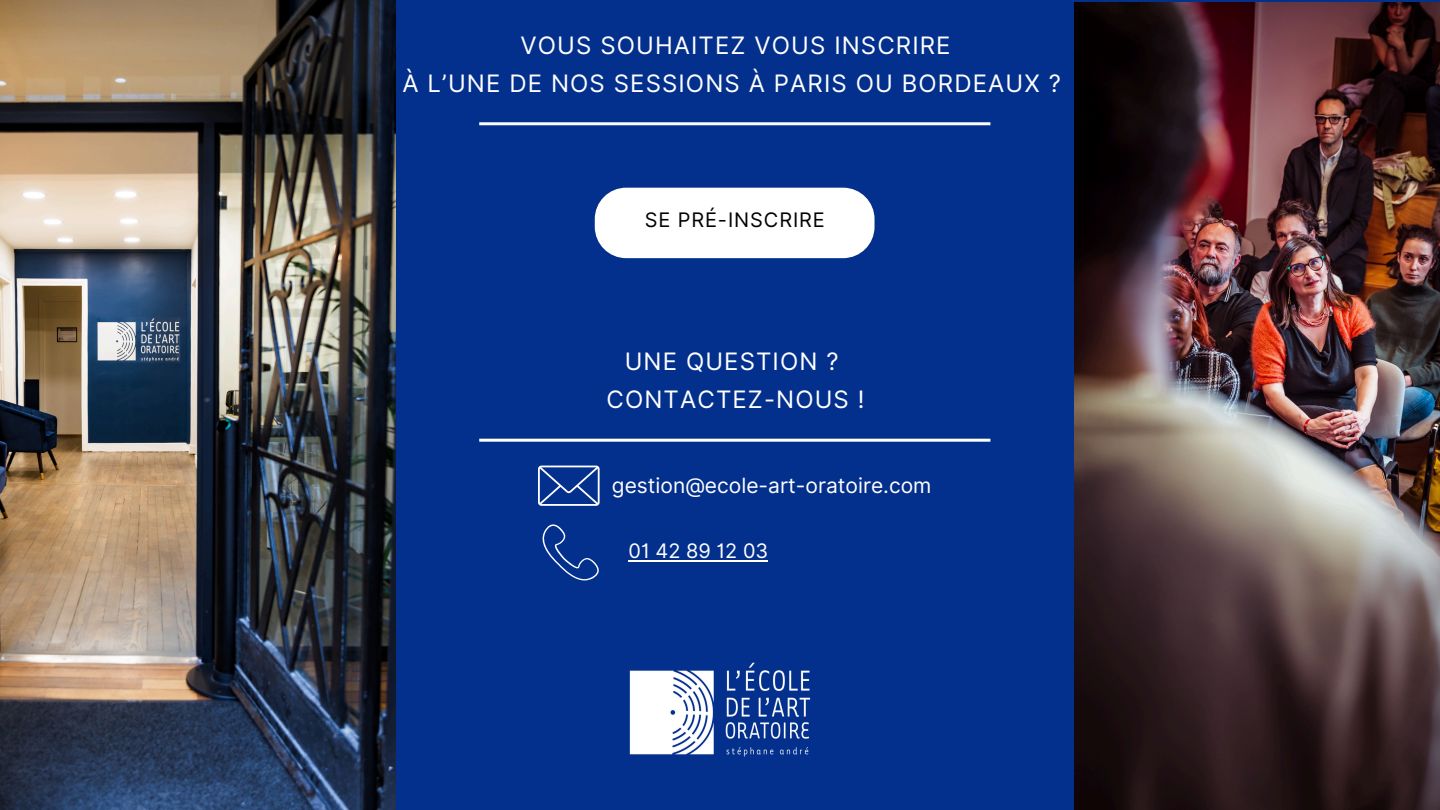
<style>
.page{position:relative;width:1440px;height:810px;background:#04308d}
.page>*{position:absolute;margin:0;border:0;box-sizing:border-box;transform-origin:0 0}
.t1{font:24px/38.2px "Inter";letter-spacing:.045em;color:#fff;text-align:center}
.t2{font:21px "Inter";color:#fff}
.t3{font:20px "Inter";letter-spacing:.045em;color:#000}
.t4{font:20px "Inter";color:#fff}
</style>
<div class="page">
<hr style="left:479px;top:439px;width:511px;height:3px;background:#fff">
<img style="left:629px;top:662px;width:182px;height:95px">
<img style="left:0;top:0;width:395px;height:810px">
<img style="left:1074px;top:3px;width:366px;height:807px">
<svg style="left:538px;top:466px;width:62px;height:40px"></svg>
<svg style="left:542px;top:524px;width:57px;height:56px"></svg>
<hr style="left:629px;top:560px;width:139px;height:1px;background:#fff">
<hr style="left:479px;top:122px;width:511px;height:3px;background:#fff">
<div style="left:595px;top:188px;width:280px;height:70px;background:#fff;border-radius:31px"></div>
<p class="t1" style="left:402px;top:26px;width:660px">VOUS SOUHAITEZ VOUS INSCRIRE<br>À L’UNE DE NOS SESSIONS À PARIS OU BORDEAUX ?</p>
<h2 class="t3" style="left:645px;top:208px;width:182px">SE PRÉ-INSCRIRE</h2>
<p class="t1" style="left:607px;top:342px;width:260px">UNE QUESTION ?<br>CONTACTEZ-NOUS !</p>
<p class="t2" style="left:612px;top:473px;width:321px">gestion@ecole-art-oratoire.com</p>
<h1 class="t4" style="left:629px;top:539px;width:141px">01 42 89 12 03</h1>
</div>
